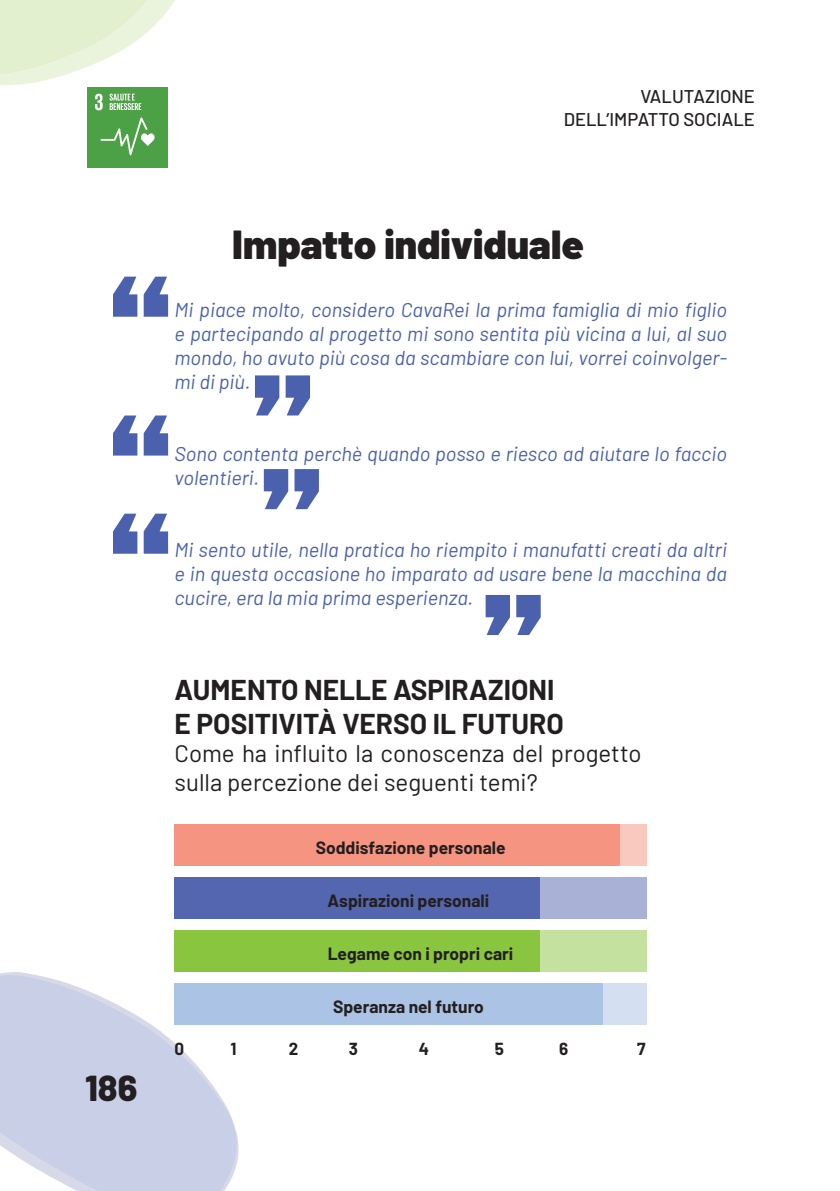
<style>
.page{position:relative;width:840px;height:1191px;background:#fff}
.page>*{position:absolute;margin:0;border:0;box-sizing:border-box;transform-origin:0 0}
.t1{font:900 40.4px "Barlow";color:#231f20}
.t2{font:800 36px "Barlow";color:#231f20}
.t3{font:700 28px "Barlow";color:#231f20}
.t4{font:24px/28.8px "Barlow";color:#231f20}
.t5{font:italic 20px/24px "Barlow";color:#4b61ad;text-align:justify}
.t6{font:500 18.4px/22px "Barlow";color:#231f20;text-align:right}
.t7{font:700 17.4px "Barlow";color:#231f20}
.t8{font:700 17px "Barlow";color:#231f20}
</style>
<div class="page">
<svg style="left:0;top:972px;width:233px;height:219px;fill:#c9cfe6"></svg>
<svg style="left:197px;top:1130px;width:42px;height:61px"></svg>
<svg style="left:0;top:0;width:175px;height:85px"></svg>
<svg style="left:113px;top:277px;width:55px;height:40px"></svg>
<svg style="left:255px;top:375px;width:55px;height:40px"></svg>
<svg style="left:113px;top:415px;width:55px;height:40px"></svg>
<svg style="left:264px;top:469px;width:55px;height:40px"></svg>
<svg style="left:113px;top:513px;width:55px;height:41px"></svg>
<svg style="left:485px;top:595px;width:55px;height:40px"></svg>
<div style="left:174px;top:824px;width:472px;height:42px;background:#f59581"></div>
<div style="left:174px;top:877px;width:472px;height:42px;background:#5466af"></div>
<div style="left:174px;top:930px;width:472px;height:42px;background:#8ac540"></div>
<div style="left:174px;top:983px;width:472px;height:41px;background:#abc3e5"></div>
<div style="left:540px;top:877px;width:106px;height:42px;background:#a9b2d6"></div>
<div style="left:540px;top:930px;width:106px;height:42px;background:#c4e19f"></div>
<div style="left:620px;top:824px;width:26px;height:42px;background:#f9c9bf"></div>
<div style="left:602px;top:983px;width:44px;height:41px;background:#d4e0f1"></div>
<div style="left:87px;top:87px;width:81px;height:81px;background:#4ca045"></div>
<svg style="left:95px;top:94px;width:8px;height:16px"></svg>
<svg style="left:100px;top:117px;width:54px;height:38px"></svg>
<svg style="left:109px;top:94px;width:32px;height:16px"></svg>
<p class="t6" style="left:563px;top:84px;width:192px">VALUTAZIONE<br>DELL’IMPATTO SOCIALE</p>
<h2 class="t2" style="left:85px;top:1061px;width:54px">186</h2>
<p class="t1" style="left:232px;top:214px;width:353px">Impatto individuale</p>
<p class="t5" style="left:174px;top:296px;width:553px">Mi piace molto, considero CavaRei la prima famiglia di mio figlio e partecipando al progetto mi sono sentita più vicina a lui, al suo mondo, ho avuto più cosa da scambiare con lui, vorrei coinvolger&shy;mi di più.</p>
<p class="t5" style="left:174px;top:440px;width:553px">Sono contenta perchè quando posso e riesco ad aiutare lo faccio volentieri.</p>
<p class="t5" style="left:174px;top:536px;width:553px">Mi sento utile, nella pratica ho riempito i manufatti creati da altri e in questa occasione ho imparato ad usare bene la macchina da cucire, era la mia prima esperienza.</p>
<p class="t3" style="left:174px;top:669px;width:381px">AUMENTO NELLE ASPIRAZIONI</p>
<p class="t3" style="left:174px;top:703px;width:390px">E POSITIVITÀ VERSO IL FUTURO</p>
<p class="t4" style="left:174px;top:737px;width:468px">Come ha influito la conoscenza del progetto sulla percezione dei seguenti temi?</p>
<p class="t7" style="left:315px;top:834px;width:191px">Soddisfazione personale</p>
<p class="t7" style="left:327px;top:887px;width:163px">Aspirazioni personali</p>
<p class="t7" style="left:327px;top:940px;width:187px">Legame con i propri cari</p>
<p class="t7" style="left:333px;top:993px;width:152px">Speranza nel futuro</p>
<p class="t8" style="left:174px;top:1036px;width:11px">0</p>
<p class="t8" style="left:230px;top:1036px;width:8px">1</p>
<p class="t8" style="left:288px;top:1036px;width:11px">2</p>
<p class="t8" style="left:348px;top:1036px;width:11px">3</p>
<p class="t8" style="left:418px;top:1036px;width:12px">4</p>
<p class="t8" style="left:494px;top:1036px;width:11px">5</p>
<p class="t8" style="left:558px;top:1036px;width:11px">6</p>
<p class="t8" style="left:636px;top:1036px;width:10px">7</p>
</div>
